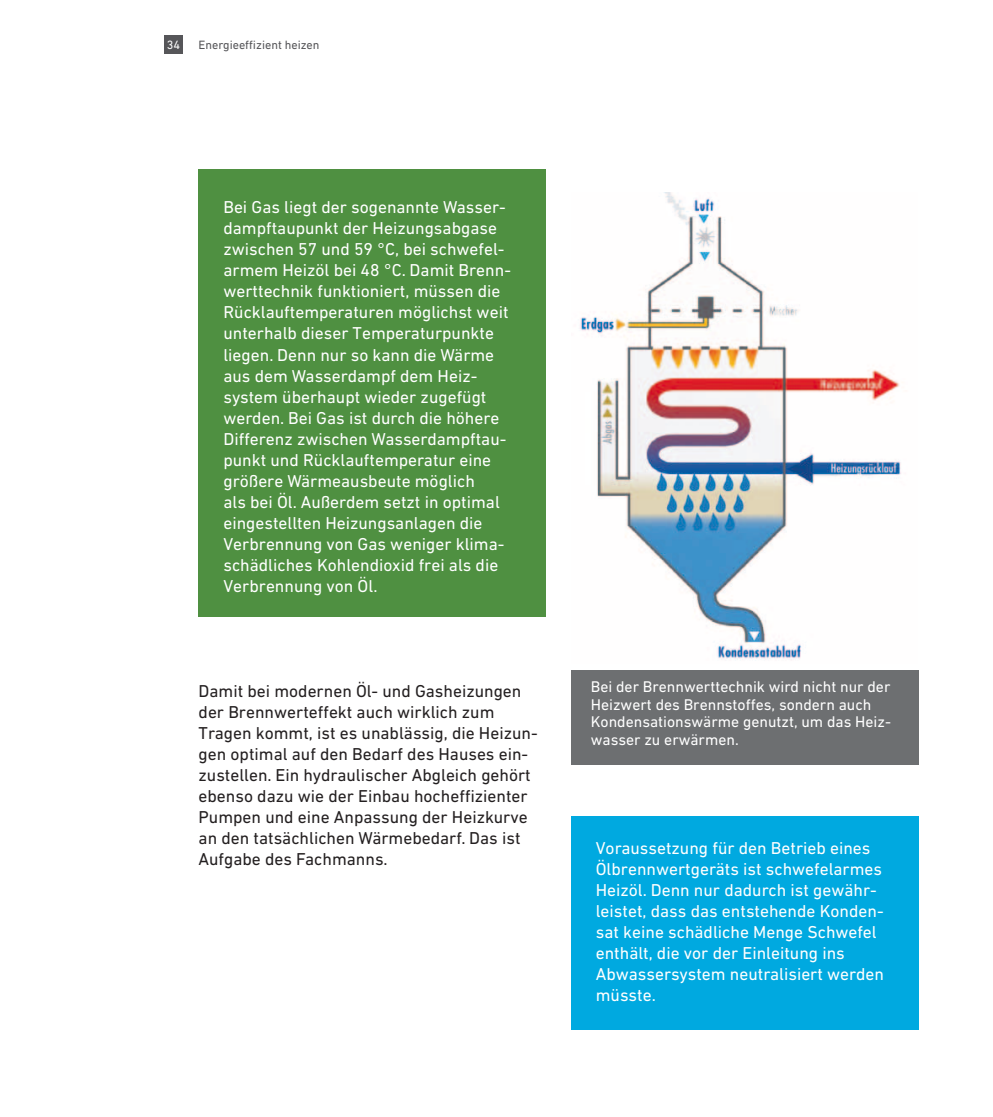
<style>
.page{position:relative;width:993px;height:1117px;background:#fff}
.page>*{position:absolute;margin:0;border:0;box-sizing:border-box;transform-origin:0 0}
.t1{font:17.5px/21px "DIN Next W1 G";color:#fff}
.t2{font:17.5px/21px "DIN Next W1 G";color:#231f20}
.t3{font:15.75px/17.5px "DIN Next W1 G";color:#fff}
.t4{font:12.25px "DIN Next W1 G";color:#565659}
.t5{font:12.25px "DIN Next W1 G";color:#fff}
</style>
<div class="page">
<div style="left:164px;top:35px;width:19px;height:19px;background:#565659"></div>
<img style="left:580px;top:192px;width:321px;height:468px">
<div style="left:570px;top:670px;width:348px;height:94px;background:#6d6f71"></div>
<div style="left:198px;top:169px;width:348px;height:447px;background:#4f9041"></div>
<div style="left:570px;top:815px;width:348px;height:213px;background:#00a9e0"></div>
<p class="t5" style="left:167px;top:38px;width:15px">34</p>
<p class="t4" style="left:198px;top:38px;width:122px">Energieeffizient heizen</p>
<p class="t1" style="left:223px;top:197px;width:289px">Bei Gas liegt der sogenannte Wasser&shy;dampftaupunkt der Heizungsabgase zwischen 57 und 59 °C, bei schwefel&shy;armem Heizöl bei 48 °C. Damit Brenn&shy;werttechnik funktioniert, müssen die Rücklauftemperaturen möglichst weit unterhalb dieser Temperaturpunkte liegen. Denn nur so kann die Wärme aus dem Wasserdampf dem Heiz&shy;system überhaupt wieder zugefügt werden. Bei Gas ist durch die höhere Differenz zwischen Wasserdampftau&shy;punkt und Rücklauftemperatur eine größere Wärmeausbeute möglich<br>als bei Öl. Außerdem setzt in optimal eingestellten Heizungsanlagen die Verbrennung von Gas weniger klima&shy;schädliches Kohlendioxid frei als die Verbrennung von Öl.</p>
<p class="t2" style="left:198px;top:680px;width:340px">Damit bei modernen Öl- und Gasheizungen der Brennwerteffekt auch wirklich zum Tragen kommt, ist es unablässig, die Heizun&shy;gen optimal auf den Bedarf des Hauses ein&shy;zustellen. Ein hydraulischer Abgleich gehört ebenso dazu wie der Einbau hocheffizienter Pumpen und eine Anpassung der Heizkurve an den tatsächlichen Wärmebedarf. Das ist Aufgabe des Fachmanns.</p>
<p class="t3" style="left:590px;top:677px;width:301px">Bei der Brennwerttechnik wird nicht nur der Heizwert des Brennstoffes, sondern auch Kondensationswärme genutzt, um das Heiz&shy;wasser zu erwärmen.</p>
<p class="t1" style="left:595px;top:837px;width:289px">Voraussetzung für den Betrieb eines Ölbrennwertgeräts ist schwefelarmes Heizöl. Denn nur dadurch ist gewähr&shy;leistet, dass das entstehende Konden&shy;sat keine schädliche Menge Schwefel enthält, die vor der Einleitung ins Abwassersystem neutralisiert werden müsste.</p>
</div>
